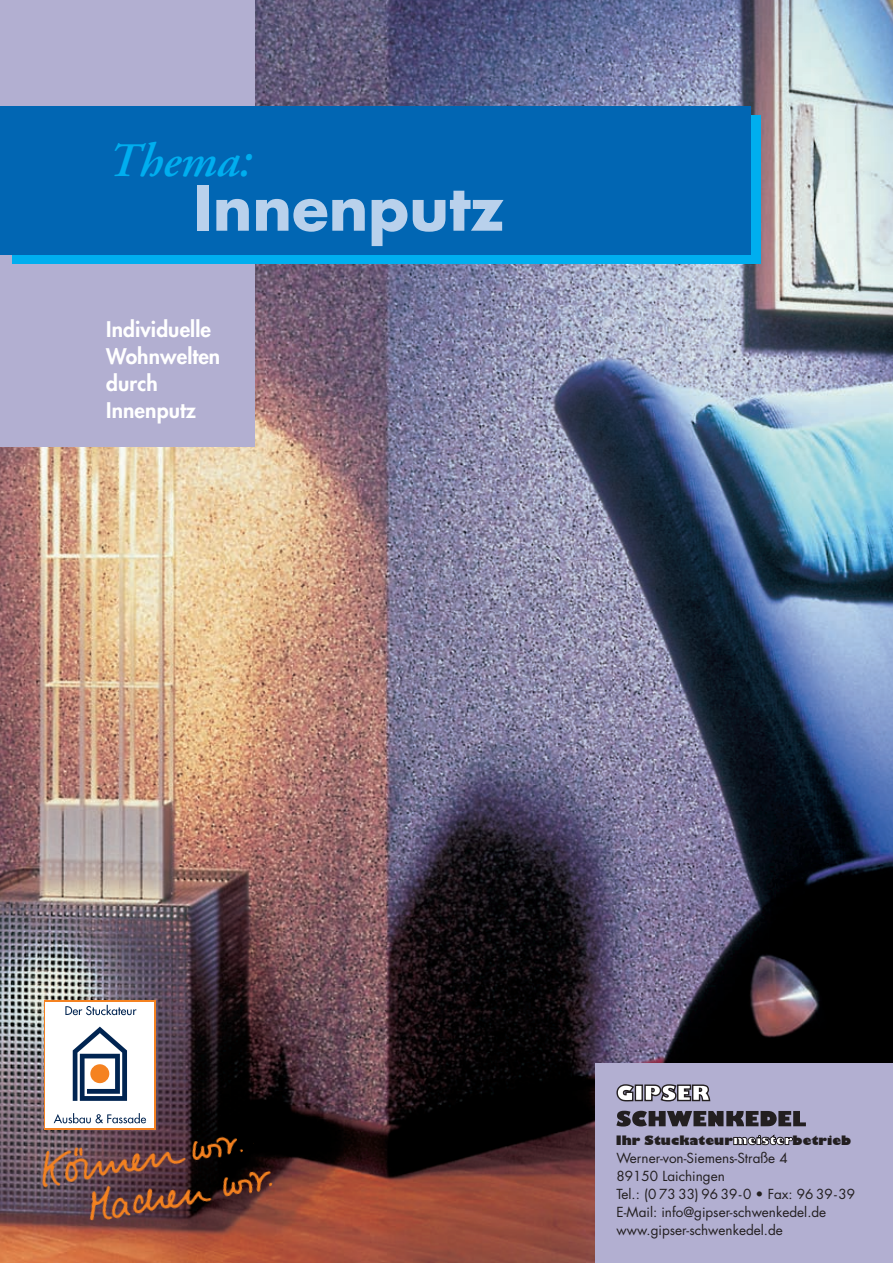
<style>
.page{position:relative;width:893px;height:1263px;background:#fff}
.page>*{position:absolute;margin:0;border:0;box-sizing:border-box;transform-origin:0 0}
.Titel{font:700 60px "Futura";color:#b9d1ec}
.Thema{font:italic 600 48px "Adobe Garamond";color:#00aeef}
.Untertitel{font:800 21px "Futura";letter-spacing:.005em;color:#fff}
.t1{font:13.5px "Futura";color:#231f20}
.t2{font:12.6px "Gilbert Ultra Bold Plain";color:#231f20}
.s1{font-size:12.15px;color:#fff}
</style>
<div class="page">
<img style="left:0;top:0;width:893px;height:1263px">
<div style="left:0;top:0;width:255px;height:446px;background:#b2afd1"></div>
<div style="left:13px;top:115px;width:748px;height:149px;background:#00aeef"></div>
<div style="left:0;top:106px;width:750px;height:149px;background:#0166b3"></div>
<div style="left:595px;top:1063px;width:298px;height:200px;background:#b2afd1"></div>
<img style="left:36px;top:1112px;width:222px;height:80px">
<img style="left:76px;top:1148px;width:202px;height:86px">
<div style="left:44px;top:1000px;width:112px;height:129px;background:linear-gradient(to bottom,#f58220,#f58220)"></div>
<div style="left:46px;top:1002px;width:108px;height:125px;background:#fff"></div>
<svg style="left:73px;top:1027px;width:54px;height:74px"></svg>
<div style="left:90px;top:1064px;width:19px;height:19px;background:#f58220;border-radius:50%"></div>
<svg style="left:65px;top:1005px;width:72px;height:10px"></svg>
<svg style="left:54px;top:1113px;width:92px;height:10px"></svg>
<svg style="left:616px;top:1111px;width:190px;height:15px"></svg>
<svg style="left:616px;top:1084px;width:95px;height:18px;background:#a09ea6"></svg>
<svg style="left:733px;top:1134px;width:60px;height:11px"></svg>
<p class="Thema" style="left:106px;top:135px;width:145px">Thema:</p>
<p class="Titel" style="left:193px;top:168px;width:312px">Innenputz</p>
<p class="Untertitel" style="left:106px;top:316px;width:106px">Individuelle</p>
<p class="Untertitel" style="left:106px;top:343px;width:115px">Wohnwelten</p>
<p class="Untertitel" style="left:106px;top:370px;width:53px">durch</p>
<p class="Untertitel" style="left:106px;top:397px;width:91px">Innenputz</p>
<p class="t2" style="left:616px;top:1132px;width:237px">Ihr Stuckateur<span class="s1">meister</span>betrieb</p>
<p class="t1" style="left:617px;top:1149px;width:173px">Werner-von-Siemens-Straße 4</p>
<p class="t1" style="left:617px;top:1167px;width:110px">89150 Laichingen</p>
<p class="t1" style="left:617px;top:1185px;width:240px">Tel.: (0 73 33) 96 39-0 • Fax: 96 39-39</p>
<p class="t1" style="left:617px;top:1203px;width:211px">E-Mail: info@gipser-schwenkedel.de</p>
<p class="t1" style="left:617px;top:1221px;width:168px">www.gipser-schwenkedel.de</p>
</div>
